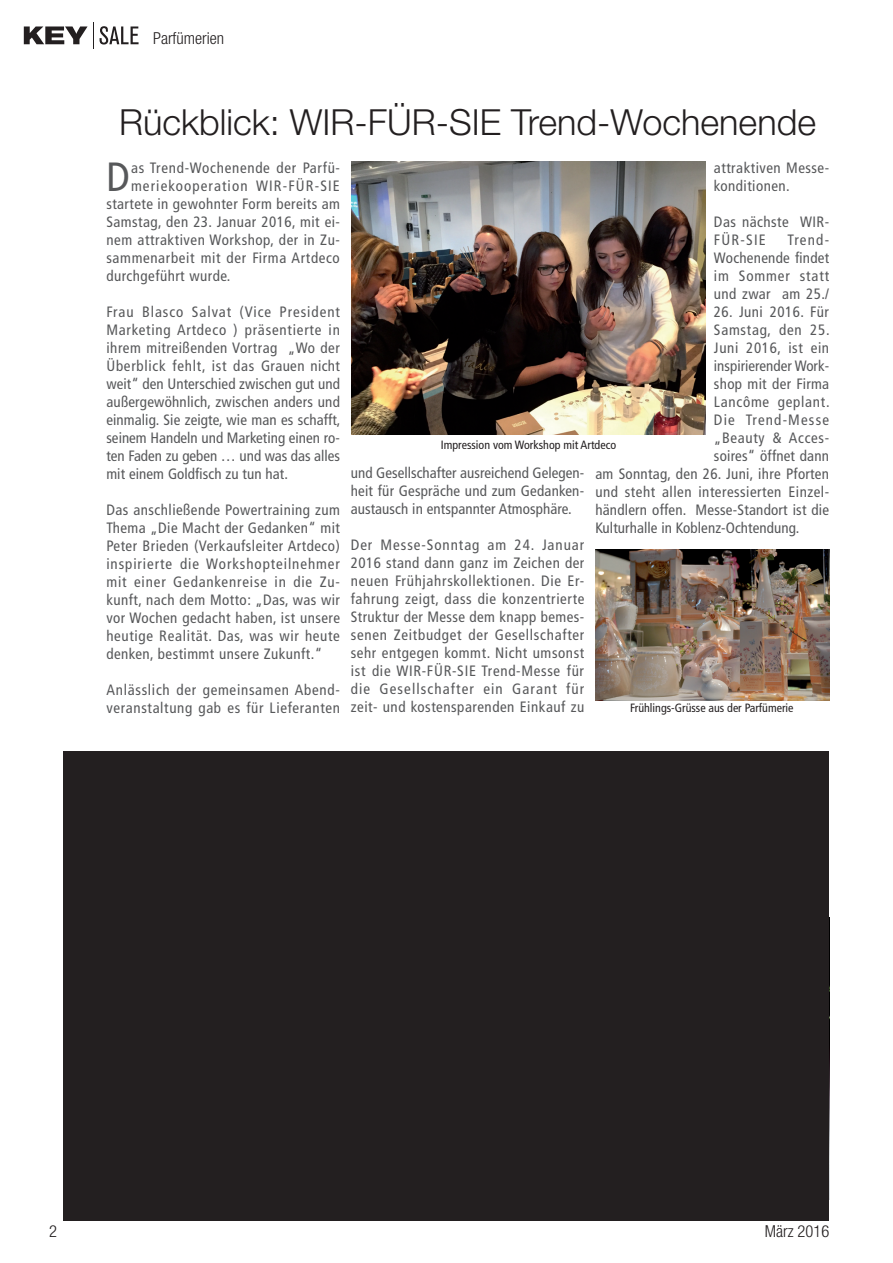
<style>
.page{position:relative;width:893px;height:1263px;background:#fff}
.page>*{position:absolute;margin:0;border:0;box-sizing:border-box;transform-origin:0 0}
.Text_Redaktion{font:condensed 40.8px "Frutiger";color:#57585a}
.Überschrift_Redaktio{font:300 36px "Helvetica Neue";color:#231f20}
.t1{font:300 condensed 16.5px "Helvetica Neue";color:#231f20}
.Text_Redaktion-2{font:condensed 15px/18px "Frutiger";letter-spacing:.03em;color:#57585a;text-align:justify}
.Text_Redaktion-3{font:condensed 15px "Frutiger";letter-spacing:.05em;color:#57585a}
.Text_Redaktion-4{font:condensed 15px "Frutiger";letter-spacing:.005em;color:#57585a}
.Text_Redaktion-5{font:condensed 15px "Frutiger";letter-spacing:.075em;color:#57585a}
.Text_Redaktion-6{font:condensed 15px "Frutiger";color:#57585a}
.Text_Redaktion-7{font:condensed 15px "Frutiger";letter-spacing:.08em;color:#57585a}
.Bildunterschrift_Red{font:condensed 12px "Frutiger";color:#231f20}
</style>
<div class="page">
<img style="left:595px;top:550px;width:234px;height:150px">
<img style="left:351px;top:162px;width:354px;height:273px">
<div style="left:64px;top:751px;width:765px;height:469px;background:#231f20"></div>
<svg style="left:100px;top:26px;width:39px;height:19px"></svg>
<svg style="left:24px;top:22px;width:70px;height:26px"></svg>
<p class="t1" style="left:153px;top:29px;width:73px">Parfümerien</p>
<p class="Überschrift_Redaktio" style="left:119px;top:100px;width:698px">Rückblick: WIR-FÜR-SIE Trend-Wochenende</p>
<p class="Text_Redaktion" style="left:106px;top:153px;width:25px">D</p>
<p class="Text_Redaktion-3" style="left:131px;top:159px;width:210px">as Trend-Wochenende der Parfü-</p>
<p class="Text_Redaktion-5" style="left:131px;top:177px;width:210px">meriekooperation WIR-FÜR-SIE</p>
<p class="Text_Redaktion-2" style="left:106px;top:195px;width:235px">startete in gewohnter Form bereits am</p>
<p class="Text_Redaktion-2" style="left:106px;top:213px;width:235px">Samstag, den 23. Januar 2016, mit ei-</p>
<p class="Text_Redaktion-2" style="left:106px;top:231px;width:235px">nem attraktiven Workshop, der in Zu-</p>
<p class="Text_Redaktion-2" style="left:106px;top:249px;width:235px">sammenarbeit mit der Firma Artdeco</p>
<p class="Text_Redaktion-2" style="left:106px;top:267px;width:126px">durchgeführt wurde.</p>
<p class="Text_Redaktion-2" style="left:106px;top:303px;width:236px">Frau Blasco Salvat (Vice President Marketing Artdeco ) präsentierte in ihrem mitreißenden Vortrag „Wo der Überblick fehlt, ist das Grauen nicht weit“ den Unterschied zwischen gut und außergewöhnlich, zwischen anders und einmalig. Sie zeigte, wie man es schafft, seinem Handeln und Marketing einen ro&shy;ten Faden zu geben … und was das alles mit einem Goldfisch zu tun hat.</p>
<p class="Text_Redaktion-2" style="left:106px;top:501px;width:235px">Das anschließende Powertraining zum Thema „Die Macht der Gedanken“ mit Peter Brieden (Verkaufsleiter Artdeco) inspirierte die Workshopteilnehmer mit einer Gedankenreise in die Zu&shy;kunft, nach dem Motto: „Das, was wir vor Wochen gedacht haben, ist unsere heutige Realität. Das, was wir heute denken, bestimmt unsere Zukunft.“</p>
<p class="Text_Redaktion-2" style="left:106px;top:681px;width:235px">Anlässlich der gemeinsamen Abend&shy;veranstaltung gab es für Lieferanten</p>
<p class="Text_Redaktion-2" style="left:714px;top:159px;width:117px">attraktiven Messe&shy;konditionen.</p>
<p class="Text_Redaktion-2" style="left:714px;top:213px;width:117px">Das nächste WIR-<br>FÜR-SIE</p>
<p class="Text_Redaktion-2" style="left:714px;top:231px;width:117px;text-indent:74px">Trend-Wochenende findet im Sommer statt und zwar am 25./</p>
<p class="Text_Redaktion-2" style="left:714px;top:303px;width:117px">26. Juni 2016. Für</p>
<p class="Text_Redaktion-3" style="left:714px;top:321px;width:117px">Samstag, den 25.</p>
<p class="Text_Redaktion-2" style="left:714px;top:339px;width:117px">Juni 2016, ist ein</p>
<p class="Text_Redaktion-6" style="left:714px;top:357px;width:117px">inspirierender Work-</p>
<p class="Text_Redaktion-2" style="left:714px;top:375px;width:117px">shop mit der Firma</p>
<p class="Text_Redaktion-3" style="left:714px;top:393px;width:117px">Lancôme geplant.</p>
<p class="Text_Redaktion-7" style="left:714px;top:411px;width:117px">Die Trend-Messe</p>
<p class="Text_Redaktion-2" style="left:714px;top:429px;width:117px">„Beauty &amp; Acces-</p>
<p class="Text_Redaktion-2" style="left:714px;top:447px;width:117px">soires“ öffnet dann</p>
<p class="Text_Redaktion-2" style="left:595px;top:465px;width:235px">am Sonntag, den 26. Juni, ihre Pforten</p>
<p class="Text_Redaktion-2" style="left:595px;top:483px;width:235px">und steht allen interessierten Einzel-</p>
<p class="Text_Redaktion-2" style="left:595px;top:501px;width:235px">händlern offen. Messe-Standort ist die</p>
<p class="Text_Redaktion-4" style="left:595px;top:519px;width:206px">Kulturhalle in Koblenz-Ochtendung.</p>
<p class="Bildunterschrift_Red" style="left:441px;top:438px;width:177px">Impression vom Workshop mit Artdeco</p>
<p class="Text_Redaktion-2" style="left:351px;top:464px;width:235px">und Gesellschafter ausreichend Gelegen&shy;heit für Gespräche und zum Gedanken&shy;austausch in entspannter Atmosphäre.</p>
<p class="Text_Redaktion-2" style="left:351px;top:536px;width:235px">Der Messe-Sonntag am 24. Januar 2016 stand dann ganz im Zeichen der neuen Frühjahrskollektionen. Die Er&shy;fahrung zeigt, dass die konzentrierte Struktur der Messe dem knapp bemes&shy;senen Zeitbudget der Gesellschafter sehr entgegen kommt. Nicht umsonst ist die WIR-FÜR-SIE Trend-Messe für die Gesellschafter ein Garant für zeit- und kostensparenden Einkauf zu</p>
<p class="Bildunterschrift_Red" style="left:630px;top:701px;width:165px">Frühlings-Grüsse aus der Parfümerie</p>
<p class="t1" style="left:49px;top:1222px;width:9px">2</p>
<p class="t1" style="left:765px;top:1222px;width:66px">März 2016</p>
</div>
